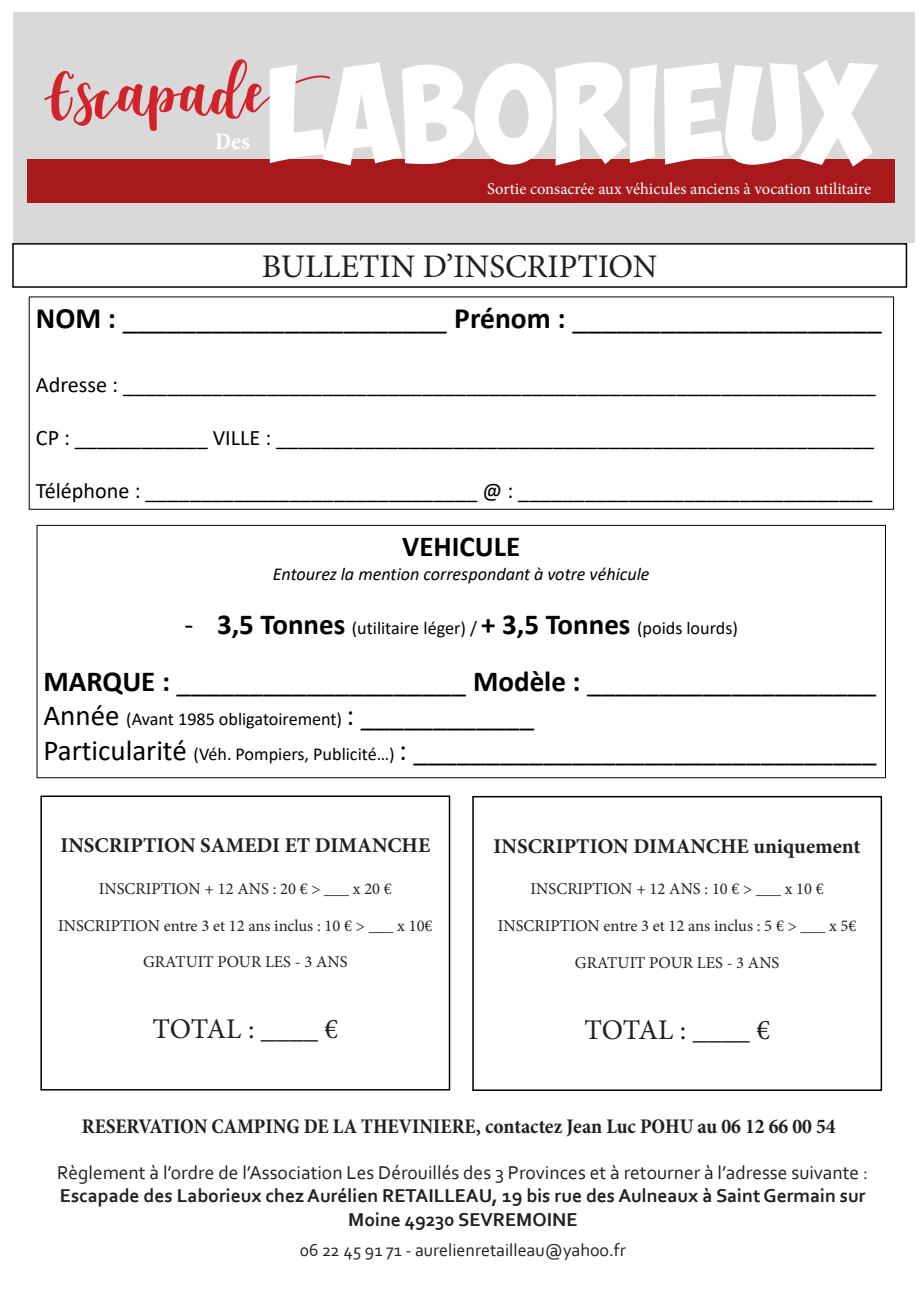
<style>
.page{position:relative;width:919px;height:1289px;background:#fff}
.page>*{position:absolute;margin:0;border:0;box-sizing:border-box;transform-origin:0 0}
.t1{font:97.5px "Obelix Pro";color:#fff}
.t2{font:63px "Shella Clean";color:#d1232a}
.t3{font:33px "Minion Pro";color:#231f20}
.t4{font:29.55px "Calibri";color:#000}
.t5{font:28.95px "Calibri";color:#000}
.t6{font:700 28.95px "Calibri";color:#000}
.t7{font:28.5px "Minion Pro";letter-spacing:-.005em;color:#231f20}
.t8{font:700 condensed 24px "Minion Pro";color:#fff}
.t9{font:22.2px "Calibri";color:#000}
.t10{font:700 condensed 21px "Minion Pro";color:#231f20}
.t11{font:700 21px "Minion Pro";color:#231f20}
.t12{font:700 19.5px/23.4px "Corbel";color:#231f20;text-align:center}
.t13{font:19.5px "Corbel";color:#231f20}
.t14{font:18.15px "Calibri";color:#000}
.t15{font:italic 18.15px "Calibri";color:#000}
.t16{font:18px "Corbel";color:#231f20}
.t17{font:16.5px "Minion Pro";color:#231f20}
.t18{font:16.5px "Minion Pro";color:#fff}
.s1{font-weight:700}
.s2{font-size:28.95px}
.s3{font-weight:700;font-size:28.95px}
.s4{font-size:18.15px}
</style>
<div class="page">
<div style="left:13px;top:13px;width:901px;height:230px;background:#d9d9d9"></div>
<div style="left:27px;top:159px;width:868px;height:44px;background:#a8191c"></div>
<div style="left:12px;top:243px;width:895px;height:45px;border:2px solid #000"></div>
<div style="left:37px;top:525px;width:848px;height:253px;border:1px solid #000"></div>
<div style="left:40px;top:795px;width:410px;height:295px;border:2px solid #000"></div>
<div style="left:472px;top:796px;width:410px;height:294px;border:2px solid #000"></div>
<p class="t2" style="left:45px;top:43px;width:286px">Escapade</p>
<p class="t8" style="left:215px;top:125px;width:36px">Des</p>
<p class="t1" style="left:267px;top:74px;width:609px">LABORIEUX</p>
<p class="t18" style="left:487px;top:178px;width:385px">Sortie consacrée aux véhicules anciens à vocation utilitaire</p>
<p class="t3" style="left:262px;top:245px;width:397px">BULLETIN D’INSCRIPTION</p>
<p class="t4" style="left:36px;top:297px;width:847px"><span class="s1">NOM :</span> ______________________ <span class="s1">Prénom :</span> _____________________</p>
<p class="t9" style="left:36px;top:369px;width:841px">Adresse : ____________________________________________________________________</p>
<p class="t9" style="left:36px;top:422px;width:839px">CP : ____________ VILLE : ______________________________________________________</p>
<p class="t9" style="left:36px;top:475px;width:838px">Téléphone : ______________________________ @ : ________________________________</p>
<p class="t6" style="left:402px;top:525px;width:119px">VEHICULE</p>
<p class="t15" style="left:273px;top:561px;width:378px">Entourez la mention correspondant à votre véhicule</p>
<p class="t14" style="left:184px;top:615px;width:555px"><span class="s2">-</span> <span class="s3">3,5 Tonnes</span> (utilitaire léger) / <span class="s3">+ 3,5 Tonnes</span> (poids lourds)</p>
<p class="t5" style="left:44px;top:661px;width:834px"><span class="s1">MARQUE :</span> ____________________ <span class="s1">Modèle :</span> ____________________</p>
<p class="t14" style="left:44px;top:706px;width:492px"><span class="s2">Année</span> (Avant 1985 obligatoirement) <span class="s2">: ____________</span></p>
<p class="t5" style="left:44px;top:730px;width:834px">Particularité <span class="s4">(Véh. Pompiers, Publicité…)</span> : ________________________________</p>
<p class="t11" style="left:60px;top:830px;width:371px">INSCRIPTION SAMEDI ET DIMANCHE</p>
<p class="t17" style="left:99px;top:877px;width:294px">INSCRIPTION + 12 ANS : 20 € &gt; ___ x 20 €</p>
<p class="t17" style="left:58px;top:914px;width:376px">INSCRIPTION entre 3 et 12 ans inclus : 10 € &gt; ___ x 10€</p>
<p class="t17" style="left:143px;top:951px;width:206px">GRATUIT POUR LES - 3 ANS</p>
<p class="t7" style="left:152px;top:1010px;width:187px">TOTAL : ____ €</p>
<p class="t11" style="left:493px;top:831px;width:368px">INSCRIPTION DIMANCHE uniquement</p>
<p class="t17" style="left:530px;top:877px;width:294px">INSCRIPTION + 12 ANS : 10 € &gt; ___ x 10 €</p>
<p class="t17" style="left:498px;top:914px;width:360px">INSCRIPTION entre 3 et 12 ans inclus : 5 € &gt; ___ x 5€</p>
<p class="t17" style="left:575px;top:951px;width:206px">GRATUIT POUR LES - 3 ANS</p>
<p class="t7" style="left:584px;top:1010px;width:187px">TOTAL : ____ €</p>
<p class="t10" style="left:82px;top:1111px;width:755px">RESERVATION CAMPING DE LA THEVINIERE, contactez Jean Luc POHU au 06 12 66 00 54</p>
<p class="t13" style="left:57px;top:1160px;width:812px">Règlement à l’ordre de l’Association Les Dérouillés des 3 Provinces et à retourner à l’adresse suivante :</p>
<p class="t12" style="left:60px;top:1183px;width:807px">Escapade des Laborieux chez Aurélien RETAILLEAU, 19 bis rue des Aulneaux à Saint Germain sur<br>Moine 49230 SEVREMOINE</p>
<p class="t16" style="left:300px;top:1238px;width:327px">06 22 45 91 71 - aurelienretailleau@yahoo.fr</p>
</div>
